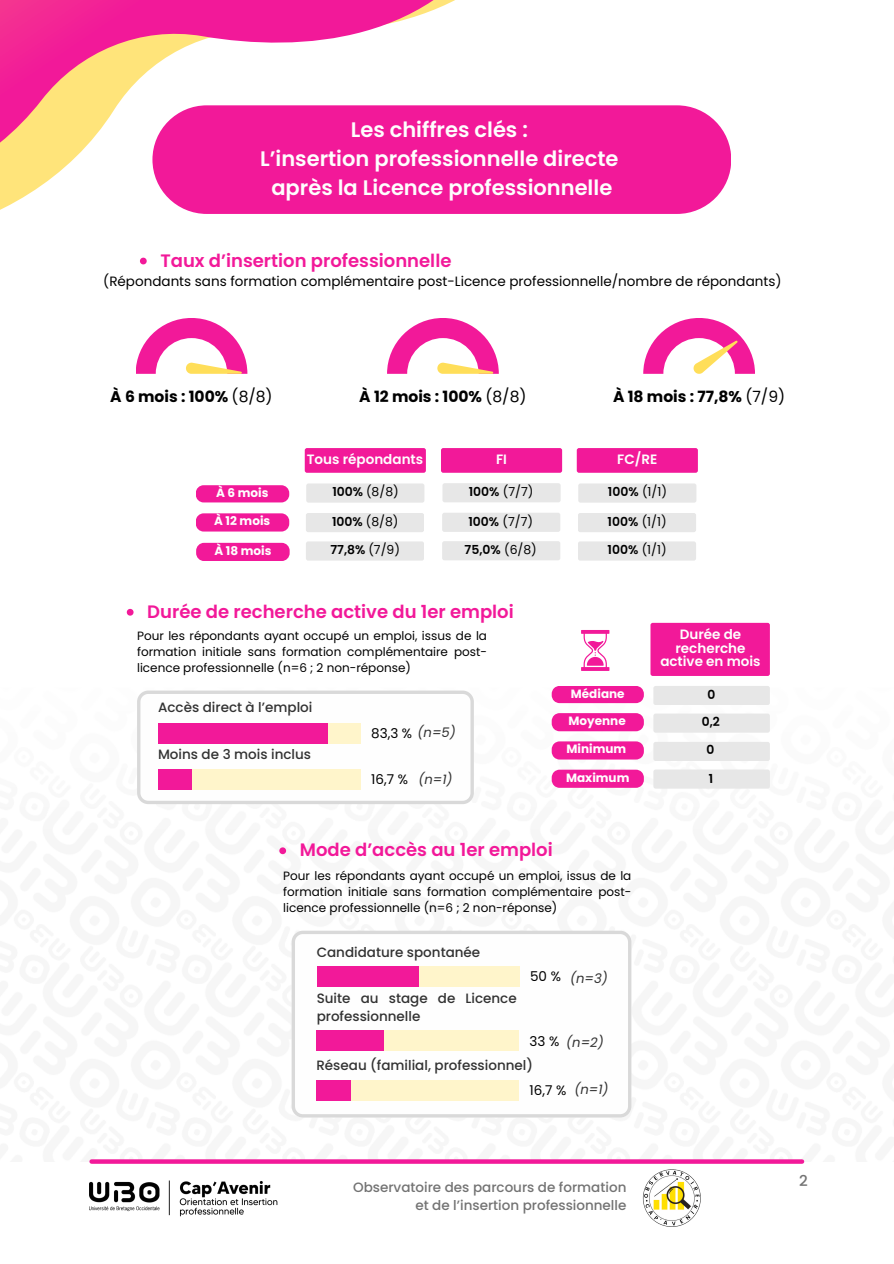
<style>
.page{position:relative;width:894px;height:1264px;background:#fff}
.page>*{position:absolute;margin:0;border:0;box-sizing:border-box;transform-origin:0 0}
.t1{font:600 21px/29.2px "Poppins";color:#fefefe;text-align:center}
.t2{font:600 18px "Poppins";color:#f21999}
.t3{font:700 15.45px "Poppins";color:#000}
.t4{font:500 15px "Poppins";color:#737373}
.t5{font:500 13.5px/18px "Poppins";color:#323232}
.t6{font:13.5px "Poppins";color:#000}
.t7{font:500 13.5px/18px "Poppins";color:#737373;text-align:right}
.t8{font:600 13.5px/13.5px "Poppins";color:#fefefe;text-align:center}
.t9{font:italic 13.2px "Poppins";color:#323232}
.t10{font:12.3px "Poppins";color:#000}
.t11{font:600 12.3px "Poppins";color:#000}
.t12{font:12px/16px "Poppins";color:#000;text-align:justify}
.t13{font:700 12px "Poppins";color:#fefefe}
.s1{font-weight:400}
.s2{font-weight:600}
.s3{font-style:italic;font-size:13.2px;color:#323232}
</style>
<div class="page">
<svg style="left:0;top:0;width:499px;height:374px"></svg>
<svg style="left:92px;top:1159px;width:709px;height:4px;background:#f22aa0"></svg>
<div style="left:152px;top:105px;width:579px;height:109px;background:#f21999;border-radius:54px"></div>
<svg style="left:140px;top:258px;width:7px;height:6px"></svg>
<svg style="left:136px;top:318px;width:111px;height:56px"></svg>
<svg style="left:387px;top:318px;width:111px;height:56px"></svg>
<svg style="left:643px;top:318px;width:111px;height:56px"></svg>
<svg style="left:127px;top:609px;width:6px;height:6px"></svg>
<svg style="left:279px;top:847px;width:7px;height:7px"></svg>
<svg style="left:137px;top:690px;width:336px;height:114px"></svg>
<div style="left:158px;top:723px;width:203px;height:20px;background:#fff5cb"></div>
<div style="left:158px;top:723px;width:169px;height:20px;background:#f21999"></div>
<div style="left:158px;top:769px;width:203px;height:21px;background:#fff5cb"></div>
<div style="left:158px;top:769px;width:34px;height:21px;background:#f21999"></div>
<svg style="left:291px;top:930px;width:340px;height:187px"></svg>
<div style="left:317px;top:965px;width:203px;height:21px;background:#fff5cb"></div>
<div style="left:317px;top:965px;width:101px;height:21px;background:#f21999"></div>
<div style="left:316px;top:1030px;width:203px;height:21px;background:#fff5cb"></div>
<div style="left:316px;top:1030px;width:67px;height:21px;background:#f21999"></div>
<div style="left:316px;top:1079px;width:203px;height:21px;background:#fff5cb"></div>
<div style="left:316px;top:1079px;width:34px;height:21px;background:#f21999"></div>
<svg style="left:551px;top:713px;width:92px;height:18px;background:#f2229c"></svg>
<div style="left:551px;top:686px;width:92px;height:17px;background:#f21999"></div>
<svg style="left:551px;top:741px;width:92px;height:18px;background:#f2259e"></svg>
<svg style="left:551px;top:769px;width:92px;height:18px;background:#f2289f"></svg>
<div style="left:650px;top:623px;width:119px;height:53px;background:#f21999;border-radius:2px"></div>
<div style="left:653px;top:686px;width:116px;height:19px;background:#e7e7e7;border-radius:2px"></div>
<div style="left:653px;top:713px;width:116px;height:19px;background:#e7e7e7;border-radius:2px"></div>
<div style="left:653px;top:742px;width:116px;height:19px;background:#e7e7e7;border-radius:2px"></div>
<div style="left:653px;top:769px;width:116px;height:19px;background:#e7e7e7;border-radius:2px"></div>
<svg style="left:581px;top:630px;width:28px;height:40px"></svg>
<img style="left:89px;top:1180px;width:188px;height:36px">
<img style="left:642px;top:1169px;width:59px;height:58px">
<div style="left:305px;top:448px;width:121px;height:25px;background:#f21999;border-radius:2px"></div>
<div style="left:196px;top:513px;width:93px;height:18px;background:#f21999;border-radius:8px"></div>
<div style="left:196px;top:485px;width:93px;height:17px;background:#f21999;border-radius:8px"></div>
<div style="left:196px;top:543px;width:93px;height:18px;background:#f21999;border-radius:8px"></div>
<div style="left:441px;top:448px;width:121px;height:25px;background:#f21999;border-radius:2px"></div>
<div style="left:576px;top:448px;width:121px;height:25px;background:#f21999;border-radius:2px"></div>
<div style="left:306px;top:483px;width:118px;height:19px;background:#e7e7e7;border-radius:2px"></div>
<div style="left:442px;top:483px;width:118px;height:19px;background:#e7e7e7;border-radius:2px"></div>
<div style="left:578px;top:483px;width:118px;height:19px;background:#e7e7e7;border-radius:2px"></div>
<div style="left:306px;top:513px;width:118px;height:19px;background:#e7e7e7;border-radius:2px"></div>
<div style="left:442px;top:512px;width:118px;height:20px;background:#e7e7e7;border-radius:2px"></div>
<div style="left:577px;top:513px;width:119px;height:19px;background:#e7e7e7;border-radius:2px"></div>
<div style="left:306px;top:541px;width:118px;height:19px;background:#e7e7e7;border-radius:2px"></div>
<div style="left:442px;top:541px;width:118px;height:19px;background:#e7e7e7;border-radius:2px"></div>
<div style="left:577px;top:541px;width:119px;height:19px;background:#e7e7e7;border-radius:2px"></div>
<p class="t1" style="left:260px;top:115px;width:360px">Les chiffres clés :<br>L’insertion professionnelle directe après la Licence professionnelle</p>
<p class="t2" style="left:160px;top:248px;width:292px">Taux d’insertion professionnelle</p>
<p class="t6" style="left:103px;top:271px;width:679px">(Répondants sans formation complémentaire post-Licence professionnelle/nombre de répondants)</p>
<p class="t3" style="left:110px;top:386px;width:164px">À 6 mois : 100% <span class="s1">(8/8)</span></p>
<h1 class="t3" style="left:359px;top:386px;width:169px">À 12 mois : 100% <span class="s1">(8/8)</span></h1>
<p class="t3" style="left:613px;top:386px;width:173px">À 18 mois : 77,8% <span class="s1">(7/9)</span></p>
<p class="t13" style="left:216px;top:484px;width:54px">À 6 mois</p>
<h5 class="t13" style="left:214px;top:513px;width:58px">À 12 mois</h5>
<p class="t13" style="left:214px;top:542px;width:58px">À 18 mois</p>
<p class="t8" style="left:496px;top:452px;width:12px">FI</p>
<p class="t8" style="left:617px;top:452px;width:42px">FC/RE</p>
<p class="t8" style="left:306px;top:452px;width:118px">Tous répondants</p>
<p class="t8" style="left:471px;top:453px;width:43px">FI/ALT</p>
<p class="t10" style="left:332px;top:483px;width:68px"><span class="s2">100%</span> (8/8)</p>
<p class="t10" style="left:468px;top:483px;width:66px"><span class="s2">100%</span> (7/7)</p>
<p class="t10" style="left:607px;top:483px;width:61px"><span class="s2">100%</span> (1/1)</p>
<p class="t10" style="left:332px;top:513px;width:68px"><span class="s2">100%</span> (8/8)</p>
<p class="t10" style="left:468px;top:513px;width:66px"><span class="s2">100%</span> (7/7)</p>
<p class="t10" style="left:607px;top:513px;width:61px"><span class="s2">100%</span> (1/1)</p>
<p class="t11" style="left:330px;top:541px;width:71px">77,8% <span class="s1">(7/9)</span></p>
<p class="t11" style="left:464px;top:541px;width:74px">75,0% <span class="s1">(6/8)</span></p>
<p class="t10" style="left:607px;top:541px;width:61px"><span class="s2">100%</span> (1/1)</p>
<h6 class="t2" style="left:147px;top:599px;width:368px">Durée de recherche active du 1er emploi</h6>
<h3 class="t12" style="left:137px;top:628px;width:351px">Pour les répondants ayant occupé un emploi, issus de la formation initiale sans formation complémentaire post&shy;licence professionnelle (n=6 ; 2 non-réponse)</h3>
<h3 class="t5" style="left:158px;top:698px;width:156px">Accès direct à l’emploi</h3>
<p class="t5" style="left:158px;top:745px;width:154px">Moins de 3 mois inclus</p>
<p class="t9" style="left:418px;top:770px;width:36px">(n=1)</p>
<h3 class="t6" style="left:371px;top:724px;width:86px">83,3 % <span class="s3">(n=5)</span></h3>
<p class="t6" style="left:371px;top:770px;width:38px">16,7 %</p>
<h6 class="t13" style="left:570px;top:685px;width:55px">Médiane</h6>
<h4 class="t13" style="left:568px;top:712px;width:59px">Moyenne</h4>
<h6 class="t13" style="left:566px;top:741px;width:61px">Minimum</h6>
<h6 class="t13" style="left:566px;top:769px;width:65px">Maximum</h6>
<p class="t2" style="left:300px;top:837px;width:254px">Mode d’accès au 1er emploi</p>
<p class="t12" style="left:283px;top:868px;width:349px">Pour les répondants ayant occupé un emploi, issus de la formation initiale sans formation complémentaire post&shy;licence professionnelle (n=6 ; 2 non-réponse)</p>
<p class="t5" style="left:316px;top:942px;width:165px">Candidature spontanée</p>
<h6 class="t5" style="left:316px;top:989px;width:201px">Suite au stage de Licence professionnelle</h6>
<p class="t6" style="left:530px;top:966px;width:32px">50 %</p>
<h5 class="t9" style="left:570px;top:968px;width:39px">(n=3)</h5>
<h6 class="t9" style="left:566px;top:1033px;width:39px">(n=2)</h6>
<p class="t6" style="left:529px;top:1031px;width:31px">33 %</p>
<p class="t6" style="left:529px;top:1080px;width:38px">16,7 %</p>
<h6 class="t5" style="left:316px;top:1056px;width:218px">Réseau (familial, professionnel)</h6>
<h4 class="t9" style="left:574px;top:1080px;width:36px">(n=1)</h4>
<h4 class="t8" style="left:660px;top:627px;width:102px">Durée de recherche active en mois</h4>
<p class="t7" style="left:353px;top:1178px;width:275px">Observatoire des parcours de formation et de l’insertion professionnelle</p>
<h5 class="t4" style="left:799px;top:1170px;width:10px">2</h5>
</div>
